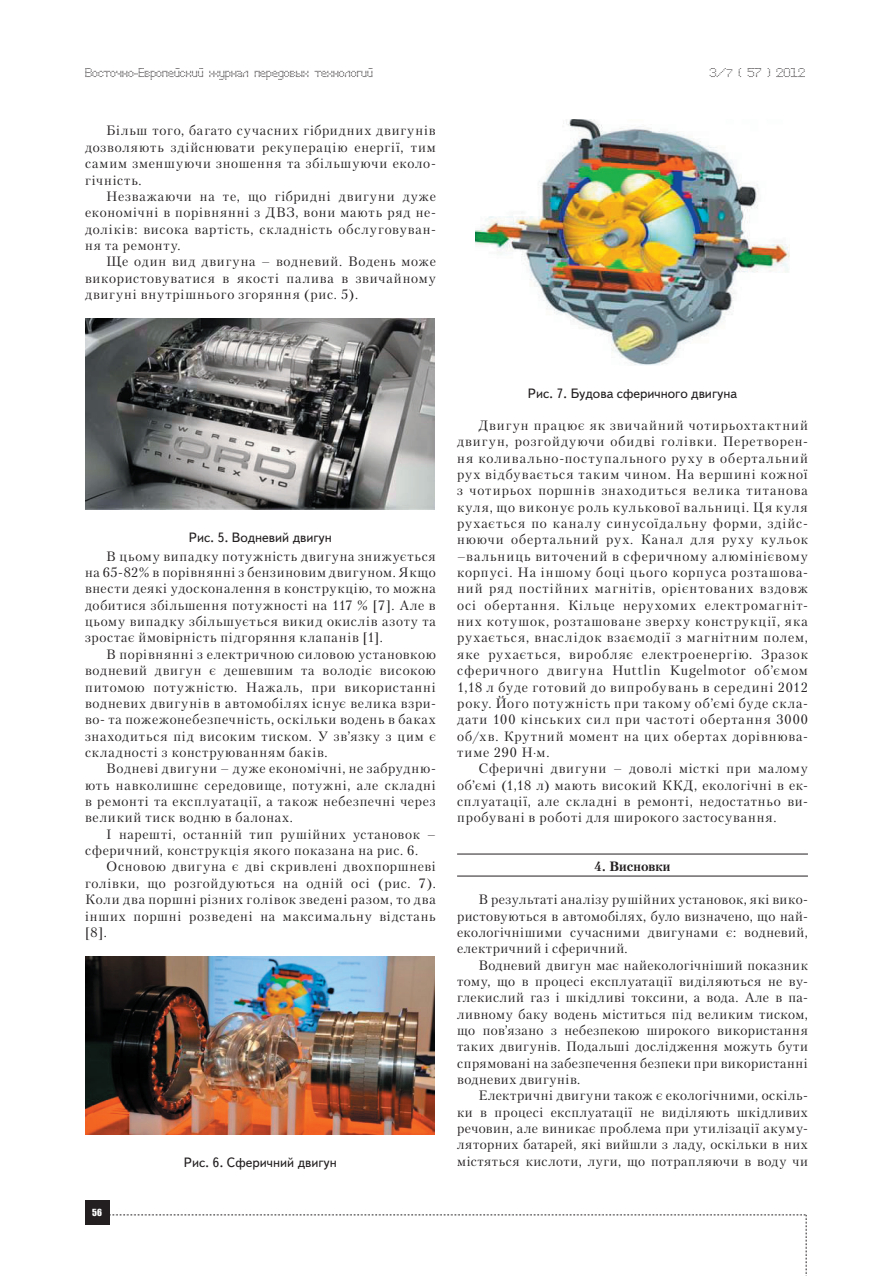
<style>
.page{position:relative;width:893px;height:1276px;background:#fff}
.page>*{position:absolute;margin:0;border:0;box-sizing:border-box;transform-origin:0 0}
.t1{font:13.5px/16.4px "Petersburg C";letter-spacing:.055em;color:#231f20;text-align:justify}
.t2{font:13.5px "Text Book C";color:#231f20}
.t3{font:700 13.5px "Petersburg C";color:#231f20}
.t4{font:12px "Perfo";letter-spacing:.015em;color:#231f20}
.t5{font:9px "Impact";color:#fff}
.s1{font-size:10.5px}
</style>
<div class="page">
<div style="left:85px;top:1200px;width:24px;height:25px;background:#231f20"></div>
<svg style="left:109px;top:1214px;width:698px;height:62px"></svg>
<img style="left:85px;top:319px;width:350px;height:190px">
<img style="left:85px;top:956px;width:350px;height:178px">
<hr style="left:457px;top:853px;width:351px;height:1px;background:#231f20">
<hr style="left:457px;top:875px;width:351px;height:1px;background:#231f20">
<img style="left:475px;top:119px;width:315px;height:246px">
<p class="t4" style="left:85px;top:65px;width:289px">Восточно-Европейский журнал передовых технологий</p>
<p class="t4" style="left:709px;top:65px;width:97px">3/<span class="s1">7</span> ( 57 ) 2012</p>
<p class="t1" style="left:85px;top:122px;width:352px;text-indent:21px">Більш того, багато сучасних гібридних двигунів дозволяють здійснювати рекуперацію енергії, тим самим зменшуючи зношення та збільшуючи еколо&shy;гічність.</p>
<p class="t1" style="left:85px;top:188px;width:352px;text-indent:21px">Незважаючи на те, що гібридні двигуни дуже економічні в порівнянні з ДВЗ, вони мають ряд не&shy;доліків: висока вартість, складність обслуговуван&shy;ня та ремонту.</p>
<p class="t1" style="left:85px;top:253px;width:352px;text-indent:21px">Ще один вид двигуна – водневий. Водень може використовуватися в якості палива в звичайному двигуні внутрішнього згоряння (рис. 5).</p>
<p class="t2" style="left:189px;top:530px;width:145px">Рис. 5. Водневий двигун</p>
<p class="t1" style="left:85px;top:547px;width:352px;text-indent:21px">В цьому випадку потужність двигуна знижується на 65-82% в порівнянні з бензиновим двигуном. Якщо внести деякі удосконалення в конструкцію, то можна добитися збільшення потужності на 117 % [7]. Але в цьому випадку збільшується викид окислів азоту та зростає ймовірність підгоряння клапанів [1].</p>
<p class="t1" style="left:85px;top:646px;width:352px;text-indent:21px">В порівнянні з електричною силовою установкою водневий двигун є дешевшим та володіє високою питомою потужністю. Нажаль, при використанні водневих двигунів в автомобілях існує велика взри&shy;во- та пожежонебезпечність, оскільки водень в баках знаходиться під високим тиском. У зв’язку з цим є складності з конструюванням баків.</p>
<p class="t1" style="left:85px;top:760px;width:352px;text-indent:21px">Водневі двигуни – дуже економічні, не забрудню&shy;ють навколишнє середовище, потужні, але складні в ремонті та експлуатації, а також небезпечні через великий тиск водню в балонах.</p>
<p class="t1" style="left:85px;top:825px;width:352px;text-indent:21px">І нарешті, останній тип рушійних установок – сферичний, конструкція якого показана на рис. 6.</p>
<p class="t1" style="left:85px;top:858px;width:352px;text-indent:21px">Основою двигуна є дві скривлені двохпоршневі голівки, що розгойдуються на одній осі (рис. 7).<br>Коли два поршні різних голівок зведені разом, то два інших поршні розведені на максимальну відстань [8].</p>
<p class="t5" style="left:92px;top:1205px;width:11px">56</p>
<p class="t2" style="left:184px;top:1155px;width:155px">Рис. 6. Сферичний двигун</p>
<p class="t2" style="left:528px;top:386px;width:211px">Рис. 7. Будова сферичного двигуна</p>
<p class="t1" style="left:457px;top:417px;width:352px;text-indent:21px">Двигун працює як звичайний чотирьохтактний двигун, розгойдуючи обидві голівки. Перетворен&shy;ня коливально-поступального руху в обертальний рух відбувається таким чином. На вершині кожної з чотирьох поршнів знаходиться велика титанова куля, що виконує роль кулькової вальниці. Ця куля рухається по каналу синусоїдальну форми, здійс&shy;нюючи обертальний рух. Канал для руху кульок –вальниць виточений в сферичному алюмінієвому корпусі. На іншому боці цього корпуса розташова&shy;ний ряд постійних магнітів, орієнтованих вздовж осі обертання. Кільце нерухомих електромагніт&shy;них котушок, розташоване зверху конструкції, яка рухається, внаслідок взаємодії з магнітним полем, яке рухається, виробляє електроенергію. Зразок сферичного двигуна Huttlin Kugelmotor об’ємом 1,18 л буде готовий до випробувань в середині 2012 року. Його потужність при такому об’ємі буде скла&shy;дати 100 кінських сил при частоті обертання 3000 об/хв. Крутний момент на цих обертах дорівнюва&shy;тиме 290 Н⋅м.</p>
<p class="t1" style="left:457px;top:760px;width:352px;text-indent:21px">Сферичні двигуни – доволі місткі при малому об’ємі (1,18 л) мають високий ККД, екологічні в ек&shy;сплуатації, але складні в ремонті, недостатньо ви&shy;пробувані в роботі для широкого застосування.</p>
<p class="t3" style="left:595px;top:858px;width:77px">4. Висновки</p>
<p class="t1" style="left:457px;top:891px;width:352px;text-indent:21px">В результаті аналізу рушійних установок, які вико&shy;ристовуються в автомобілях, було визначено, що най&shy;екологічнішими сучасними двигунами є: водневий, електричний і сферичний.</p>
<p class="t1" style="left:457px;top:956px;width:352px;text-indent:21px">Водневий двигун має найекологічніший показник тому, що в процесі експлуатації виділяються не ву&shy;глекислий газ і шкідливі токсини, а вода. Але в па&shy;ливному баку водень міститься під великим тиском, що пов’язано з небезпекою широкого використання таких двигунів. Подальші дослідження можуть бути спрямовані на забезпечення безпеки при використанні водневих двигунів.</p>
<p class="t1" style="left:457px;top:1087px;width:352px;text-indent:21px">Електричні двигуни також є екологічними, оскіль&shy;ки в процесі експлуатації не виділяють шкідливих речовин, але виникає проблема при утилізації акуму&shy;ляторних батарей, які вийшли з ладу, оскільки в них містяться кислоти, луги, що потрапляючи в воду чи</p>
</div>
